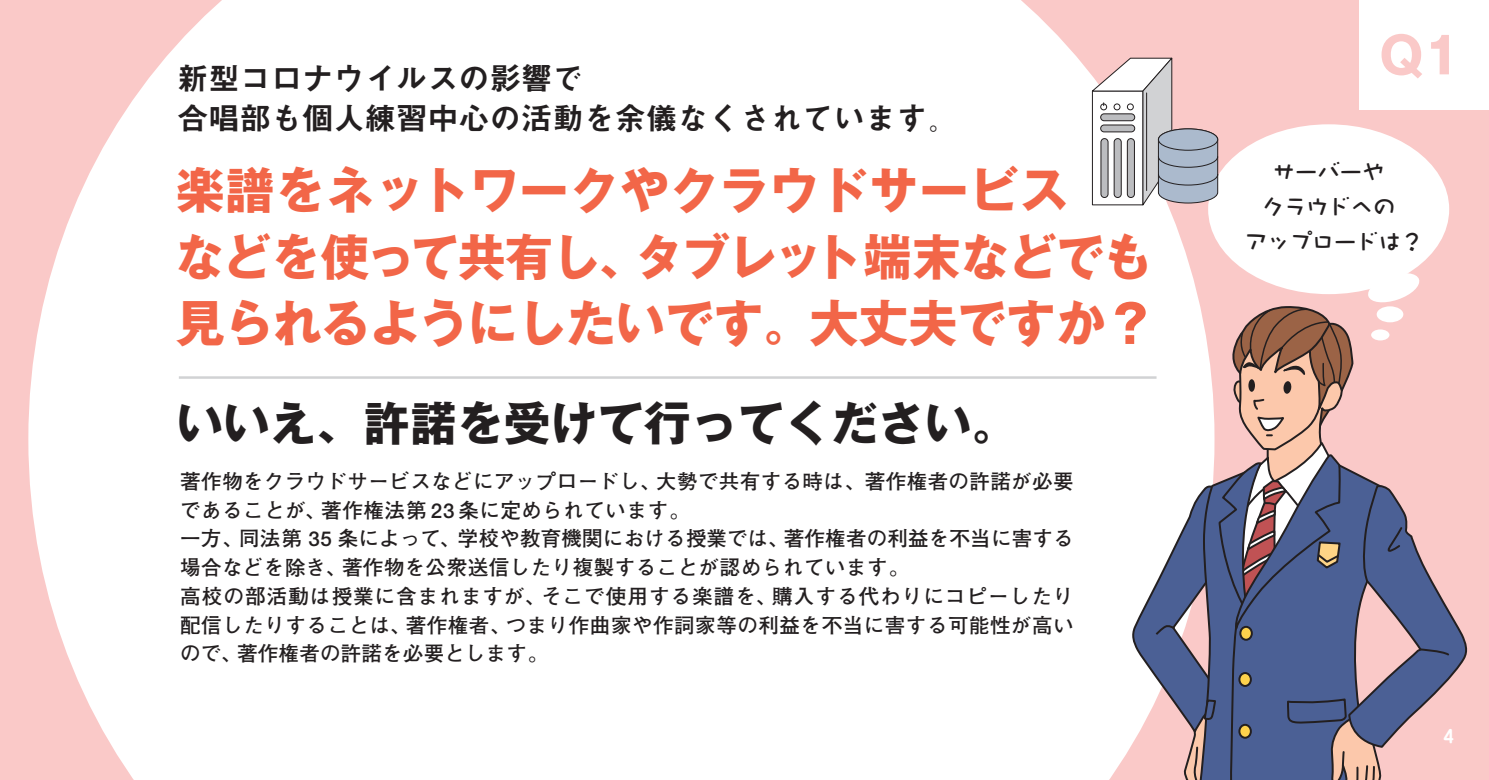
<style>
.page{position:relative;width:1489px;height:780px;background:#fff}
.page>*{position:absolute;margin:0;border:0;box-sizing:border-box;transform-origin:0 0}
.t1{font:700 50px "Gothic MB101 Pro";color:#fac9c8}
.t2{font:700 49.75px/66.8px "Gothic MB101 Pro";color:#f26648}
.t3{font:700 46.75px "Gothic MB101 Pro";color:#231f20}
.t4{font:31.25px/40px "Midashi Go MB31";color:#231f20}
.t5{font:25px/35px "DF Craft Yu W7 MP RKSJ H";letter-spacing:-.11em;color:#231f20;text-align:center}
.t6{font:700 20.5px/28.8px "Futo Go B101";letter-spacing:.025em;color:#231f20}
.t7{font:700 17.5px "Jun 501 Pro";color:#fff}
.s1{font-size:52.25px}
</style>
<div class="page">
<div style="left:0;top:0;width:1488px;height:780px;background:#fac9c8"></div>
<div style="left:28px;top:0;width:1162px;height:780px;background:#fff"></div>
<div style="left:1358px;top:0;width:130px;height:110px;background:#fff"></div>
<div style="left:1207px;top:124px;width:241px;height:170px;background:#fff;border-radius:50%"></div>
<svg style="left:1128px;top:268px;width:339px;height:512px"></svg>
<div style="left:1376px;top:306px;width:27px;height:16px;background:#fff;border-radius:50%"></div>
<div style="left:1370px;top:329px;width:19px;height:11px;background:#fff;border-radius:50%"></div>
<hr style="left:179px;top:376px;width:977px;height:3px;background:#d1d2d4">
<svg style="left:1089px;top:56px;width:129px;height:150px"></svg>
<h3 class="t4" style="left:177px;top:59px;width:783px">新型コロナウイルスの影響で<br>合唱部も個人練習中心の活動を余儀なくされています。</h3>
<h2 class="t2" style="left:176px;top:150px;width:982px">楽譜をネットワークやクラウドサービス<br>などを使って共有し、タブレット端末などでも見られるようにしたいです。大丈夫ですか<span class="s1">？</span></h2>
<h3 class="t3" style="left:176px;top:384px;width:843px">いいえ、許諾を受けて行ってください。</h3>
<p class="t6" style="left:180px;top:467px;width:895px">著作物をクラウドサービスなどにアップロードし、大勢で共有する時は、著作権者の許諾が必要であることが、著作権法第 23 条に定められています。<br>一方、同法第 35 条によって、学校や教育機関における授業では、著作権者の利益を不当に害する場合などを除き、著作物を公衆送信したり複製することが認められています。<br>高校の部活動は授業に含まれますが、そこで使用する楽譜を、購入する代わりにコピーしたり配信したりすることは、著作権者、つまり作曲家や作詞家等の利益を不当に害する可能性が高いので、著作権者の許諾を必要とします。</p>
<h1 class="t1" style="left:1379px;top:14px;width:83px">Q1</h1>
<p class="t5" style="left:1243px;top:152px;width:182px">サーバーや<br>クラウドへの<br>アップロードは？</p>
<p class="t7" style="left:1442px;top:722px;width:13px">4</p>
</div>
